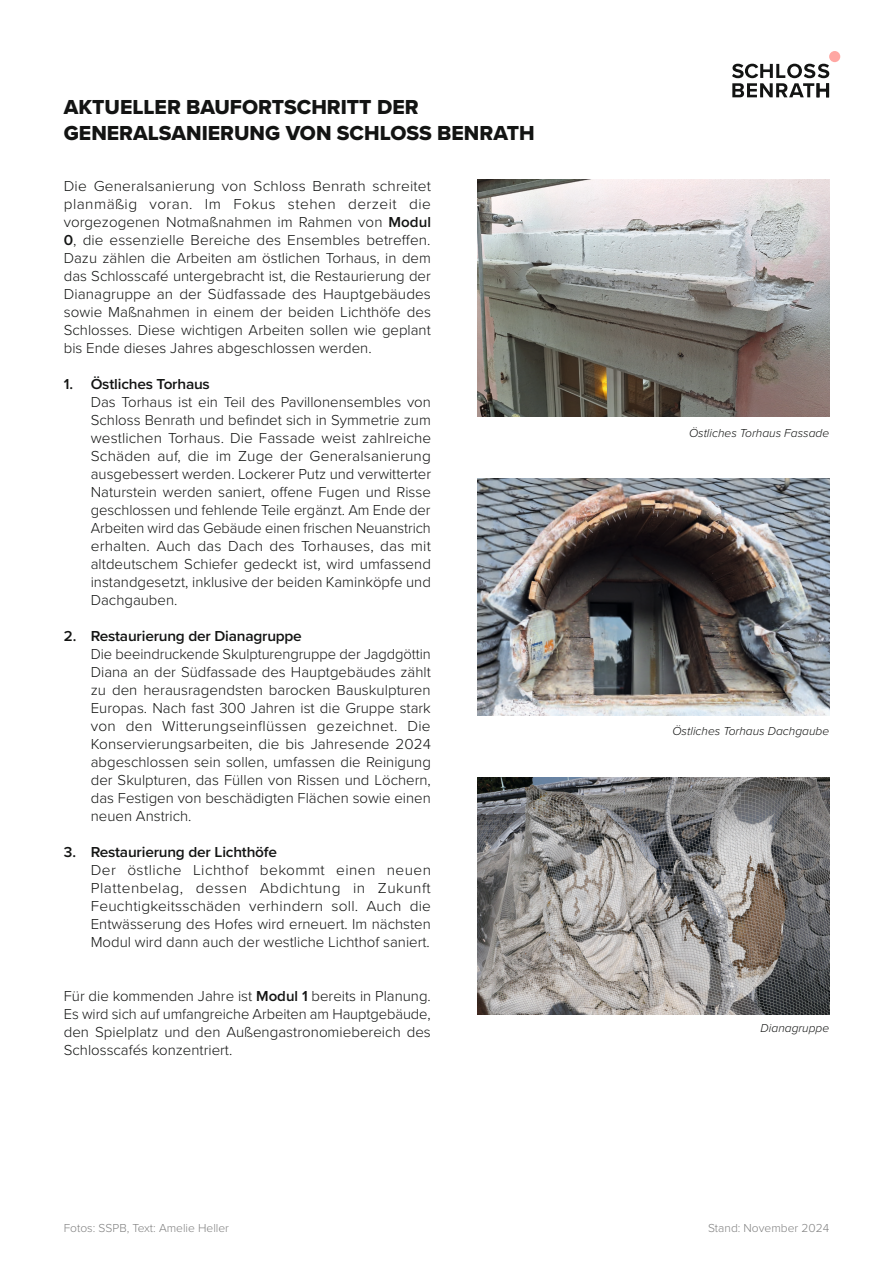
<style>
.page{position:relative;width:893px;height:1263px;background:#fff}
.page>*{position:absolute;margin:0;border:0;box-sizing:border-box;transform-origin:0 0}
.t1{font:21px/25.2px "Proxima Nova Extrabld";color:#131413}
.t2{font:300 15px/18px "Proxima Nova";color:#131413;text-align:justify}
.t3{font:600 15px "Proxima Nova";letter-spacing:-.015em;color:#131413}
.t4{font:italic 300 12px "Proxima Nova";color:#131413}
.t5{font:300 12px "Proxima Nova";color:#818181}
.s1{font-weight:600}
</style>
<div class="page">
<svg style="left:732px;top:64px;width:97px;height:33px"></svg>
<div style="left:829px;top:51px;width:11px;height:11px;background:#ffa7a3;border-radius:50%"></div>
<img style="left:478px;top:179px;width:351px;height:238px">
<img style="left:478px;top:478px;width:351px;height:238px">
<img style="left:478px;top:777px;width:351px;height:238px">
<h1 class="t1" style="left:64px;top:94px;width:472px">AKTUELLER BAUFORTSCHRITT DER<br>GENERALSANIERUNG VON SCHLOSS BENRATH</h1>
<p class="t2" style="left:64px;top:176px;width:369px">Die Generalsanierung von Schloss Benrath schreitet planmäßig voran. Im Fokus stehen derzeit die vorgezogenen Notmaßnahmen im Rahmen von <span class="s1">Modul 0</span>, die essenzielle Bereiche des Ensembles betreffen.<br>Dazu zählen die Arbeiten am östlichen Torhaus, in dem das Schlosscafé untergebracht ist, die Restaurierung der Dianagruppe an der Südfassade des Hauptgebäudes sowie Maßnahmen in einem der beiden Lichthöfe des Schlosses. Diese wichtigen Arbeiten sollen wie geplant bis Ende dieses Jahres abgeschlossen werden.</p>
<p class="t3" style="left:64px;top:373px;width:148px">1. Östliches Torhaus</p>
<p class="t2" style="left:91px;top:392px;width:342px">Das Torhaus ist ein Teil des Pavillonensembles von Schloss Benrath und befindet sich in Symmetrie zum westlichen Torhaus. Die Fassade weist zahlreiche Schäden auf, die im Zuge der Generalsanierung ausgebessert werden. Lockerer Putz und verwitterter Naturstein werden saniert, offene Fugen und Risse geschlossen und fehlende Teile ergänzt. Am Ende der Arbeiten wird das Gebäude einen frischen Neuanstrich erhalten. Auch das Dach des Torhauses, das mit altdeutschem Schiefer gedeckt ist, wird umfassend instandgesetzt, inklusive der beiden Kaminköpfe und Dachgauben.</p>
<p class="t3" style="left:64px;top:625px;width:240px">2. Restaurierung der Dianagruppe</p>
<p class="t2" style="left:91px;top:644px;width:342px">Die beeindruckende Skulpturengruppe der Jagdgöttin Diana an der Südfassade des Hauptgebäudes zählt zu den herausragendsten barocken Bauskulpturen Europas. Nach fast 300 Jahren ist die Gruppe stark von den Witterungseinflüssen gezeichnet. Die Konservierungsarbeiten, die bis Jahresende 2024 abgeschlossen sein sollen, umfassen die Reinigung der Skulpturen, das Füllen von Rissen und Löchern, das Festigen von beschädigten Flächen sowie einen neuen Anstrich.</p>
<p class="t3" style="left:64px;top:841px;width:215px">3. Restaurierung der Lichthöfe</p>
<p class="t2" style="left:91px;top:860px;width:342px">Der östliche Lichthof bekommt einen neuen Plattenbelag, dessen Abdichtung in Zukunft Feuchtigkeitsschäden verhindern soll. Auch die Entwässerung des Hofes wird erneuert. Im nächsten Modul wird dann auch der westliche Lichthof saniert.</p>
<p class="t2" style="left:64px;top:986px;width:369px">Für die kommenden Jahre ist <span class="s1">Modul 1</span> bereits in Planung.<br>Es wird sich auf umfangreiche Arbeiten am Hauptgebäude, den Spielplatz und den Außengastronomiebereich des Schlosscafés konzentriert.</p>
<p class="t4" style="left:689px;top:424px;width:142px">Östliches Torhaus Fassade</p>
<p class="t4" style="left:672px;top:721px;width:158px">Östliches Torhaus Dachgaube</p>
<p class="t4" style="left:761px;top:1019px;width:70px">Dianagruppe</p>
<p class="t5" style="left:64px;top:1219px;width:167px">Fotos: SSPB, Text: Amelie Heller</p>
<p class="t5" style="left:708px;top:1219px;width:122px">Stand: November 2024</p>
</div>
